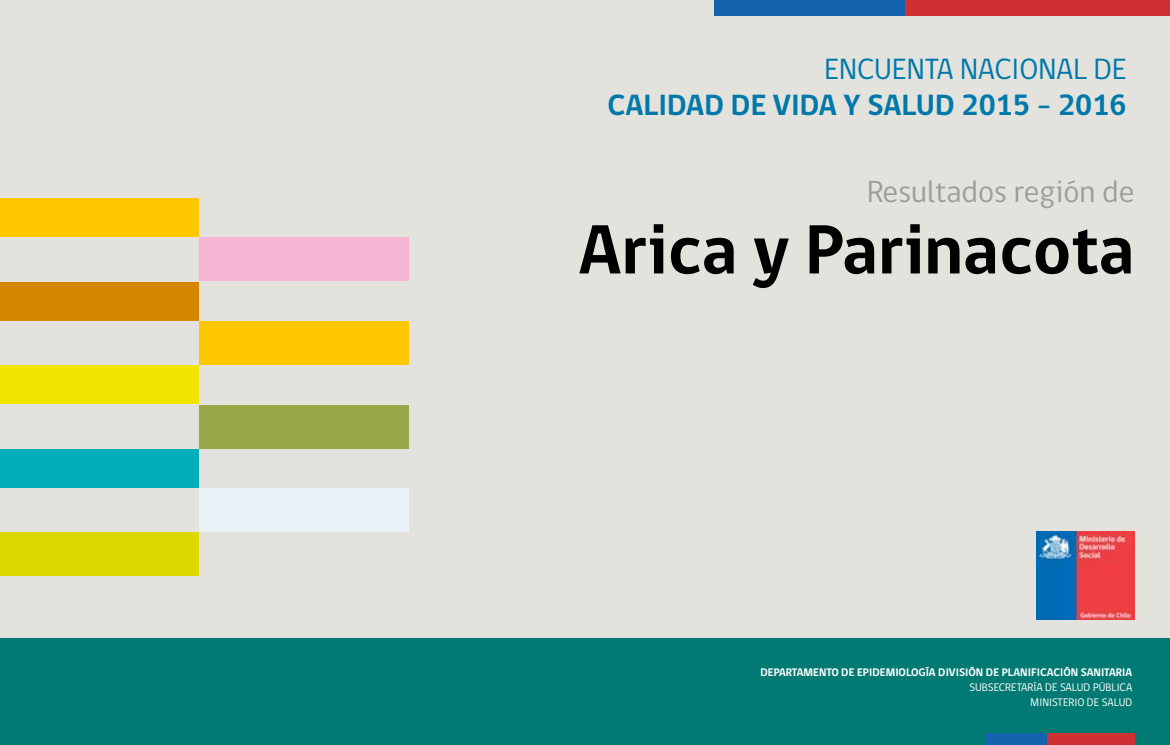
<style>
.page{position:relative;width:1170px;height:745px;background:#fff}
.page>*{position:absolute;margin:0;border:0;box-sizing:border-box;transform-origin:0 0}
.t1{font:700 71.25px "gob CL";color:#000}
.t2{font:31.25px "gob CL";color:#9d9d9c}
.t3{font:700 30px "gob CL";color:#0079aa}
.t4{font:30px "gob CL";color:#0079aa}
.t5{font:700 11.25px "gob CL";color:#fff}
.t6{font:11.25px/15px "gob CL";color:#fff;text-align:right}
</style>
<div class="page">
<div style="left:0;top:0;width:1169px;height:744px;background:#e3e2dc"></div>
<div style="left:0;top:638px;width:1169px;height:106px;background:#007a72"></div>
<div style="left:199px;top:237px;width:209px;height:43px;background:#f5b5d2"></div>
<div style="left:199px;top:321px;width:209px;height:43px;background:#fec700"></div>
<div style="left:199px;top:405px;width:209px;height:42px;background:#9aa748"></div>
<div style="left:199px;top:488px;width:209px;height:43px;background:#eaf0f7"></div>
<div style="left:0;top:532px;width:198px;height:43px;background:#ddd800"></div>
<div style="left:0;top:449px;width:198px;height:38px;background:#00aeb7"></div>
<div style="left:0;top:365px;width:199px;height:39px;background:#f2e500"></div>
<div style="left:0;top:282px;width:199px;height:38px;background:#d68700"></div>
<div style="left:0;top:198px;width:198px;height:39px;background:#fec700"></div>
<div style="left:904px;top:0;width:265px;height:16px;background:#d13033"></div>
<div style="left:714px;top:0;width:190px;height:16px;background:#1563ae"></div>
<div style="left:1046px;top:732px;width:88px;height:12px;background:#d13033"></div>
<div style="left:986px;top:732px;width:60px;height:12px;background:#1563ae"></div>
<img style="left:1036px;top:531px;width:98px;height:88px">
<h3 class="t4" style="left:824px;top:49px;width:304px">ENCUENTA NACIONAL DE</h3>
<h3 class="t3" style="left:607px;top:85px;width:520px">CALIDAD DE VIDA Y SALUD 2015 - 2016</h3>
<h2 class="t2" style="left:867px;top:170px;width:269px">Resultados región de</h2>
<h1 class="t1" style="left:578px;top:201px;width:557px">Arica y Parinacota</h1>
<p class="t5" style="left:760px;top:664px;width:373px">DEPARTAMENTO DE EPIDEMIOLOGÍA DIVISIÓN DE PLANIFICACIÓN SANITARIA</p>
<p class="t6" style="left:969px;top:679px;width:164px">SUBSECRETARÍA DE SALUD PÚBLICA<br>MINISTERIO DE SALUD</p>
</div>
